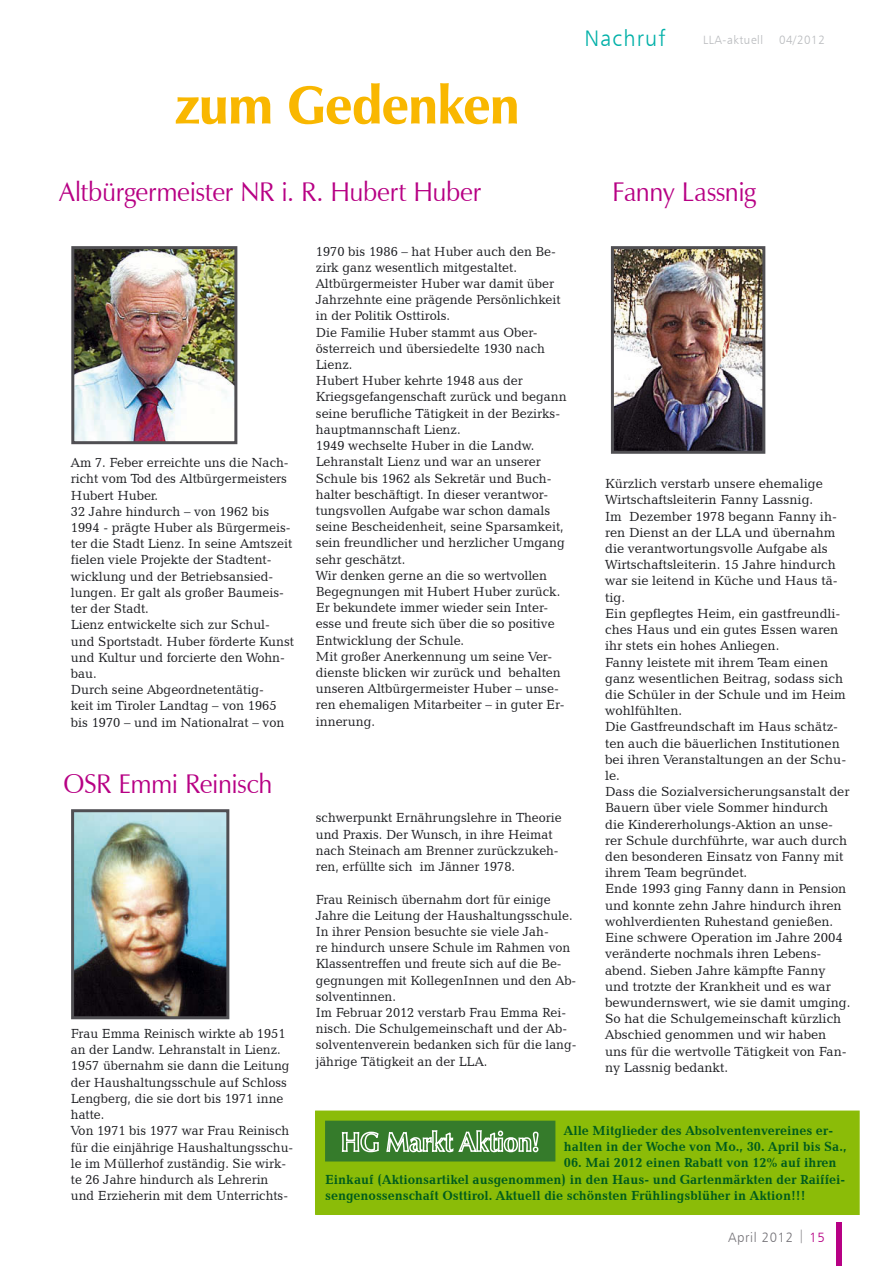
<style>
.page{position:relative;width:893px;height:1266px;background:#fff}
.page>*{position:absolute;margin:0;border:0;box-sizing:border-box;transform-origin:0 0}
.t1{font:900 54px "Zapf Humanist 601 BT";letter-spacing:-.02em;color:#f9b700;scale:.95 1}
.t2{font:27px "Zapf Humanist 601 BT";letter-spacing:-.015em;color:#b70084;scale:.95 1}
.t3{font:22.5px "Humanist 777 BT Light B";letter-spacing:.05em;color:#00b0a8}
.t4{font:13.5px/16.2px "Candida BT";color:#1b1c20;scale:.96 1}
.t5{font:13.5px/16.2px "Candida BT";color:#1b1c20}
.t6{font:13.5px/16.2px "Candida BT";color:#1b1c20;scale:.95 1}
.t7{font:700 13.5px/16.2px "Candida BT";color:#005c1d;scale:.95 1}
.t8{font:13.5px "Humanist 777 BT Light B";letter-spacing:.05em;color:#757378}
.t9{font:12px "Humanist 777 BT Light B";letter-spacing:.05em;color:#b8babd}
.s1{color:#b70084}
</style>
<div class="page">
<div style="left:836px;top:1222px;width:6px;height:43px;background:#b70084"></div>
<img style="left:615px;top:250px;width:146px;height:200px">
<div style="left:611px;top:246px;width:154px;height:208px;border:3px solid #504f53"></div>
<img style="left:75px;top:813px;width:150px;height:202px">
<div style="left:71px;top:809px;width:158px;height:210px;border:3px solid #504f53"></div>
<img style="left:75px;top:250px;width:158px;height:190px">
<div style="left:71px;top:246px;width:166px;height:198px;border:3px solid #504f53"></div>
<div style="left:316px;top:1111px;width:543px;height:103px;background:#8bbc08"></div>
<div style="left:315px;top:1110px;width:544px;height:104px;border:2px solid #8bbc08"></div>
<div style="left:326px;top:1121px;width:228px;height:39px;background:#357b2b"></div>
<svg style="left:341px;top:1131px;width:38px;height:21px"></svg>
<svg style="left:385px;top:1130px;width:154px;height:85px"></svg>
<div style="left:325px;top:1120px;width:230px;height:41px;border:2px solid #357b2b"></div>
<h1 class="t1" style="left:175px;top:72px;width:365px">zum Gedenken</h1>
<h2 class="t2" style="left:59px;top:174px;width:446px">Altbürgermeister NR i. R. Hubert Huber</h2>
<h3 class="t3" style="left:584px;top:25px;width:82px">Nachruf</h3>
<p class="t9" style="left:703px;top:33px;width:61px">LLA-aktuell</p>
<p class="t9" style="left:779px;top:33px;width:47px">04/2012</p>
<h2 class="t2" style="left:612px;top:175px;width:153px">Fanny Lassnig</h2>
<p class="t4" style="left:71px;top:454px;width:234px">Am 7. Feber erreichte uns die Nach&shy;richt vom Tod des Altbürgermeisters<br>Hubert Huber.<br>32 Jahre hindurch – von 1962 bis<br>1994 - prägte Huber als Bürgermeis&shy;ter die Stadt Lienz. In seine Amtszeit fielen viele Projekte der Stadtent&shy;wicklung und der Betriebsansied&shy;lungen. Er galt als großer Baumeis&shy;ter der Stadt.<br>Lienz entwickelte sich zur Schul&shy;und Sportstadt. Huber förderte Kunst und Kultur und forcierte den Wohn&shy;bau.<br>Durch seine Abgeordnetentätig-<br>keit im Tiroler Landtag – von 1965 bis 1970 – und im Nationalrat – von</p>
<h2 class="t2" style="left:63px;top:766px;width:221px">OSR Emmi Reinisch</h2>
<p class="t6" style="left:71px;top:1024px;width:236px">Frau Emma Reinisch wirkte ab 1951 an der Landw. Lehranstalt in Lienz.<br>1957 übernahm sie dann die Leitung der Haushaltungsschule auf Schloss<br>Lengberg, die sie dort bis 1971 inne hatte.<br>Von 1971 bis 1977 war Frau Reinisch für die einjährige Haushaltungsschu&shy;le im Müllerhof zuständig. Sie wirk&shy;te 26 Jahre hindurch als Lehrerin und Erzieherin mit dem Unterrichts-</p>
<p class="t4" style="left:316px;top:242px;width:263px">1970 bis 1986 – hat Huber auch den Be&shy;zirk ganz wesentlich mitgestaltet.<br>Altbürgermeister Huber war damit über Jahrzehnte eine prägende Persönlichkeit in der Politik Osttirols.<br>Die Familie Huber stammt aus Ober&shy;österreich und übersiedelte 1930 nach Lienz.<br>Hubert Huber kehrte 1948 aus der Kriegsgefangenschaft zurück und begann seine berufliche Tätigkeit in der Bezirks&shy;hauptmannschaft Lienz.<br>1949 wechselte Huber in die Landw.<br>Lehranstalt Lienz und war an unserer Schule bis 1962 als Sekretär und Buch&shy;halter beschäftigt. In dieser verantwor&shy;tungsvollen Aufgabe war schon damals seine Bescheidenheit, seine Sparsamkeit, sein freundlicher und herzlicher Umgang sehr geschätzt.<br>Wir denken gerne an die so wertvollen Begegnungen mit Hubert Huber zurück.<br>Er bekundete immer wieder sein Inter&shy;esse und freute sich über die so positive Entwicklung der Schule.<br>Mit großer Anerkennung um seine Ver&shy;dienste blicken wir zurück und behalten unseren Altbürgermeister Huber – unse&shy;ren ehemaligen Mitarbeiter – in guter Er&shy;innerung.</p>
<p class="t6" style="left:316px;top:809px;width:260px">schwerpunkt Ernährungslehre in Theorie und Praxis. Der Wunsch, in ihre Heimat nach Steinach am Brenner zurückzukeh&shy;ren, erfüllte sich im Jänner 1978.</p>
<p class="t6" style="left:316px;top:890px;width:276px">Frau Reinisch übernahm dort für einige Jahre die Leitung der Haushaltungsschule.<br>In ihrer Pension besuchte sie viele Jah-<br>re hindurch unsere Schule im Rahmen von Klassentreffen und freute sich auf die Be&shy;gegnungen mit KollegenInnen und den Ab&shy;solventinnen.<br>Im Februar 2012 verstarb Frau Emma Rei&shy;nisch. Die Schulgemeinschaft und der Ab&shy;solventenverein bedanken sich für die lang&shy;jährige Tätigkeit an der LLA.</p>
<p class="t5" style="left:605px;top:475px;width:247px">Kürzlich verstarb unsere ehemalige Wirtschaftsleiterin Fanny Lassnig.<br>Im Dezember 1978 begann Fanny ih&shy;ren Dienst an der LLA und übernahm die verantwortungsvolle Aufgabe als Wirtschaftsleiterin. 15 Jahre hindurch war sie leitend in Küche und Haus tä&shy;tig.<br>Ein gepflegtes Heim, ein gastfreundli&shy;ches Haus und ein gutes Essen waren ihr stets ein hohes Anliegen.<br>Fanny leistete mit ihrem Team einen ganz wesentlichen Beitrag, sodass sich die Schüler in der Schule und im Heim wohlfühlten.<br>Die Gastfreundschaft im Haus schätz&shy;ten auch die bäuerlichen Institutionen bei ihren Veranstaltungen an der Schu&shy;le.<br>Dass die Sozialversicherungsanstalt der Bauern über viele Sommer hindurch die Kindererholungs-Aktion an unse&shy;rer Schule durchführte, war auch durch den besonderen Einsatz von Fanny mit ihrem Team begründet.<br>Ende 1993 ging Fanny dann in Pension und konnte zehn Jahre hindurch ihren wohlverdienten Ruhestand genießen.<br>Eine schwere Operation im Jahre 2004 veränderte nochmals ihren Lebens&shy;abend. Sieben Jahre kämpfte Fanny und trotzte der Krankheit und es war bewundernswert, wie sie damit umging.<br>So hat die Schulgemeinschaft kürzlich Abschied genommen und wir haben uns für die wertvolle Tätigkeit von Fan&shy;ny Lassnig bedankt.</p>
<p class="t7" style="left:564px;top:1121px;width:299px">Alle Mitglieder des Absolventenvereines er&shy;halten in der Woche von Mo., 30. April bis Sa.,</p>
<p class="t7" style="left:325px;top:1154px;width:549px;text-indent:239px">06. Mai 2012 einen Rabatt von 12% auf ihren<br>Einkauf (Aktionsartikel ausgenommen) in den Haus- und Gartenmärkten der Raiffei&shy;sengenossenschaft Osttirol. Aktuell die schönsten Frühlingsblüher in Aktion!!!</p>
<p class="t8" style="left:728px;top:1228px;width:98px">April 2012 | <span class="s1">15</span></p>
</div>
